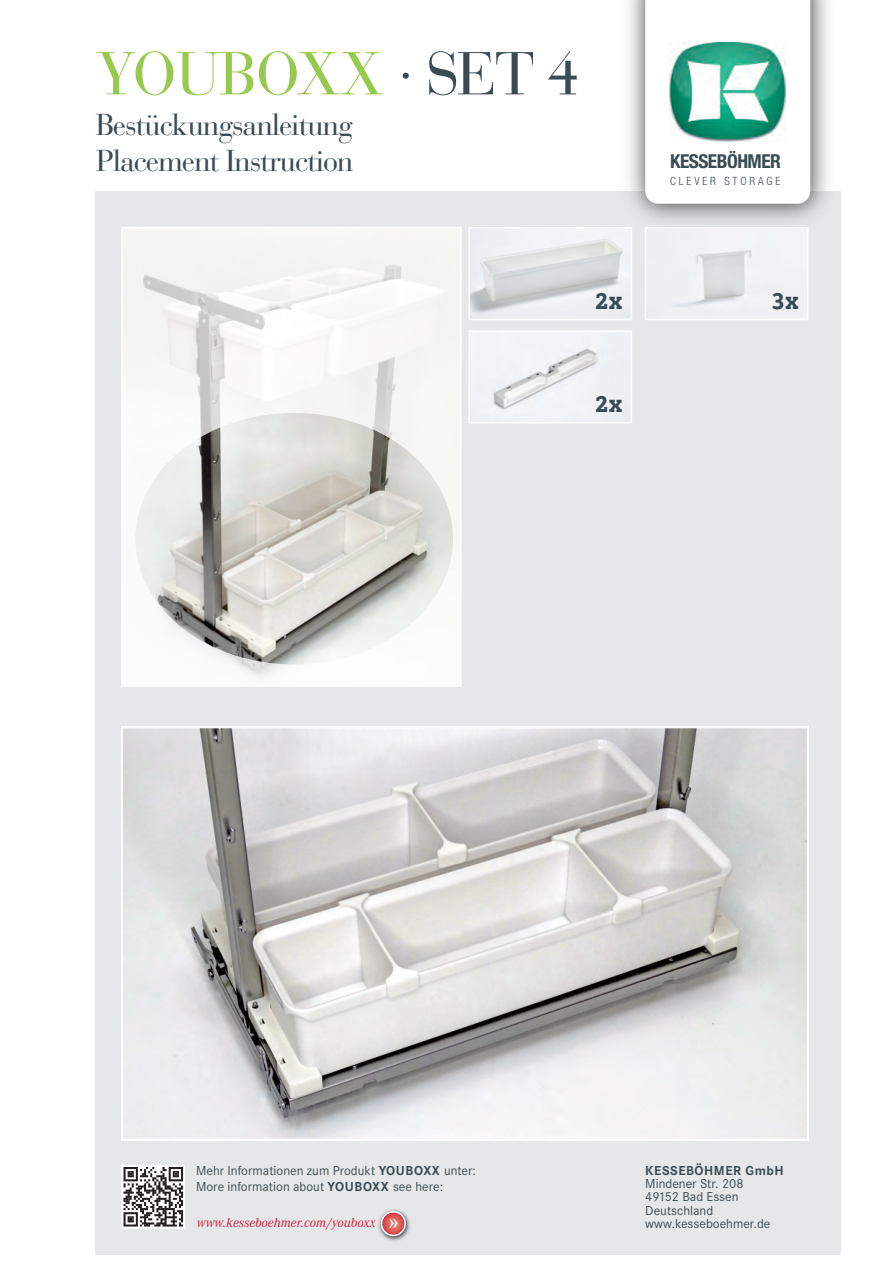
<style>
.page{position:relative;width:894px;height:1263px;background:#fff}
.page>*{position:absolute;margin:0;border:0;box-sizing:border-box;transform-origin:0 0}
.t1{font:60px "Bauer Bodoni";letter-spacing:-.02em;color:#96ca4e}
.t2{font:30px/36.2px "Bauer Bodoni";letter-spacing:-.04em;color:#3a4b54}
.t3{font:700 27.75px "Smart Courier XB Condensed";color:#3a4b54}
.t4{font:700 condensed 19.2px "Helvetica Neue LT Com";letter-spacing:-.025em;color:#3a4b54}
.t5{font:13.5px/13.2px "Corporate S";color:#3a4b54}
.t6{font:italic 13.5px "Corporate A";color:#da1f3d}
.t7{font:700 13.5px "Corporate S";letter-spacing:.04em;color:#3a4b54}
.t8{font:300 condensed 11.4px "Helvetica Neue LT Com";letter-spacing:.25em;color:#3a4b54}
.s1{color:#3a4b54}
.s2{font-weight:700}
.s3{font-style:normal;font-size:19.5px;color:#fff}
</style>
<div class="page">
<div style="left:96px;top:191px;width:745px;height:1063px;background:#e6e7e9"></div>
<img style="left:629px;top:0;width:200px;height:222px">
<svg style="left:645px;top:0;width:165px;height:204px"></svg>
<img style="left:669px;top:42px;width:117px;height:99px">
<img style="left:648px;top:230px;width:157px;height:87px">
<div style="left:645px;top:227px;width:163px;height:93px;border:2px solid #fff"></div>
<img style="left:471px;top:230px;width:158px;height:82px">
<div style="left:468px;top:227px;width:164px;height:93px;border:2px solid #fff"></div>
<img style="left:471px;top:333px;width:158px;height:87px">
<div style="left:468px;top:330px;width:164px;height:93px;border:2px solid #fff"></div>
<svg style="left:121px;top:726px;width:687px;height:414px"></svg>
<img style="left:378px;top:1209px;width:32px;height:32px">
<svg style="left:381px;top:1211px;width:25px;height:25px"></svg>
<div style="left:121px;top:1164px;width:64px;height:64px;border:2px solid #fff"></div>
<svg style="left:123px;top:1166px;width:59px;height:60px;background:#959393"></svg>
<svg style="left:121px;top:227px;width:341px;height:459px;fill:#f3f3f2"></svg>
<h1 class="t1" style="left:96px;top:52px;width:486px">YOUBOXX <span class="s1">· SET 4</span></h1>
<h2 class="t2" style="left:96px;top:110px;width:259px">Bestückungsanleitung<br>Placement Instruction</h2>
<h3 class="t4" style="left:670px;top:149px;width:112px">KESSEBÖHMER</h3>
<p class="t8" style="left:670px;top:174px;width:112px">CLEVER STORAGE</p>
<h3 class="t3" style="left:595px;top:292px;width:28px">2x</h3>
<h3 class="t3" style="left:771px;top:292px;width:28px">3x</h3>
<h3 class="t3" style="left:595px;top:395px;width:28px">2x</h3>
<p class="t5" style="left:196px;top:1162px;width:281px;line-height:16.2px">Mehr Informationen zum Produkt <span class="s2">YOUBOXX</span> unter:<br>More information about <span class="s2">YOUBOXX</span> see here:</p>
<p class="t7" style="left:645px;top:1162px;width:140px">KESSEBÖHMER GmbH</p>
<p class="t5" style="left:645px;top:1176px;width:127px">Mindener Str. 208<br>49152 Bad Essen<br>Deutschland www.kesseboehmer.de</p>
<p class="t6" style="left:197px;top:1214px;width:204px">www.kesseboehmer.com/youboxx <span class="s3">»</span></p>
</div>
